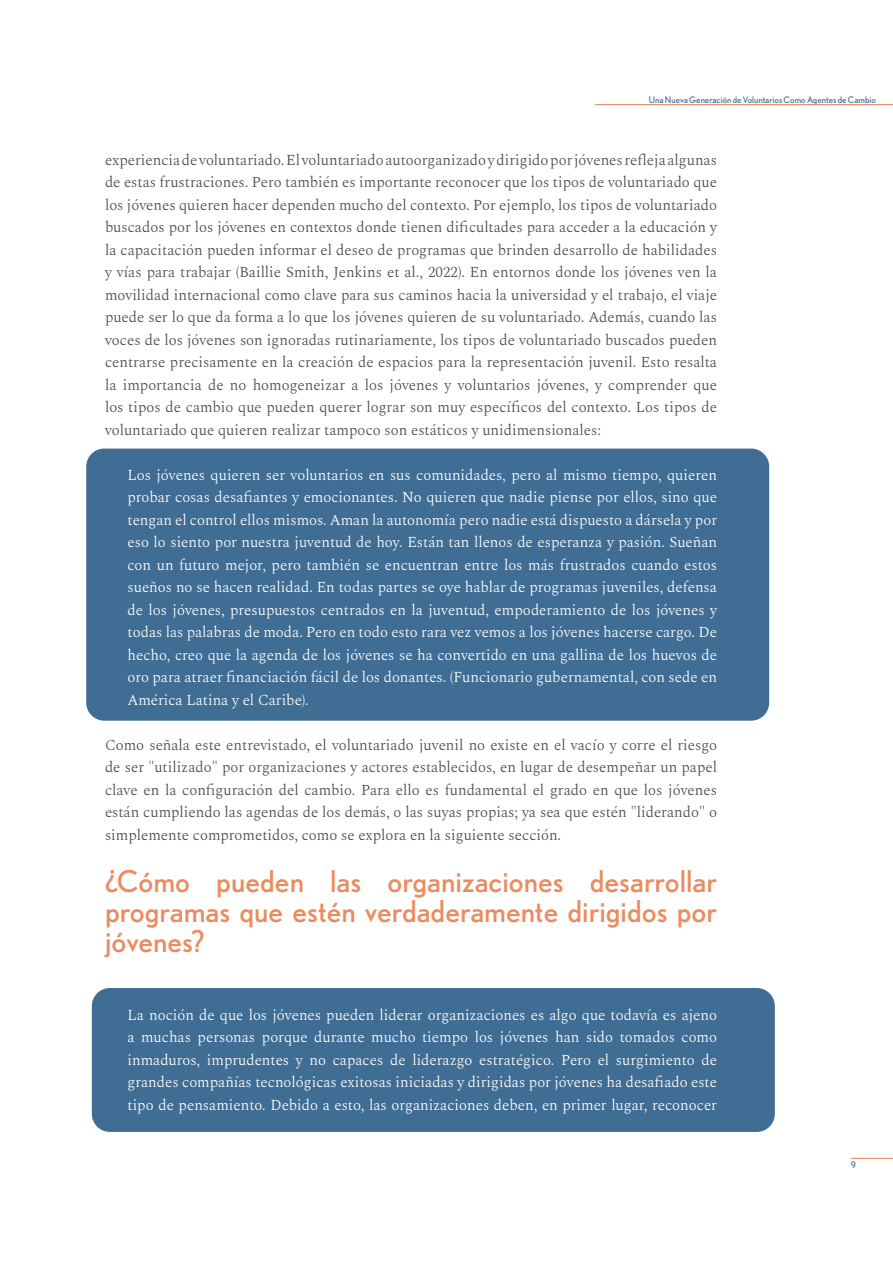
<style>
.page{position:relative;width:893px;height:1263px;background:#fff}
.page>*{position:absolute;margin:0;border:0;box-sizing:border-box;transform-origin:0 0}
.t1{font:30px/30px "Nobel";color:#ea8c5f;text-align:justify}
.t2{font:300 15px/22.5px "Spectral";color:#4a4b4c;text-align:justify}
.t3{font:300 15px/22.5px "Spectral";color:#fff;text-align:justify}
.t4{font:9px "Nobel";color:#406d94}
</style>
<div class="page">
<hr style="left:595px;top:104px;width:298px;height:1px;background:#e87f4d">
<hr style="left:851px;top:1158px;width:42px;height:1px;background:#e87f4d">
<div style="left:86px;top:449px;width:683px;height:272px;background:#406d94;border-radius:18px"></div>
<div style="left:92px;top:988px;width:683px;height:144px;background:#406d94;border-radius:18px"></div>
<p class="t4" style="left:649px;top:94px;width:229px">Una Nueva Generación de Voluntarios Como Agentes de Cambio</p>
<p class="t2" style="left:105px;top:149px;width:614px">experiencia de voluntariado. El voluntariado autoorganizado y dirigido por jóvenes refleja algunas de estas frustraciones. Pero también es importante reconocer que los tipos de voluntariado que los jóvenes quieren hacer dependen mucho del contexto. Por ejemplo, los tipos de voluntariado buscados por los jóvenes en contextos donde tienen dificultades para acceder a la educación y la capacitación pueden informar el deseo de programas que brinden desarrollo de habilidades y vías para trabajar (Baillie Smith, Jenkins et al., 2022). En entornos donde los jóvenes ven la movilidad internacional como clave para sus caminos hacia la universidad y el trabajo, el viaje puede ser lo que da forma a lo que los jóvenes quieren de su voluntariado. Además, cuando las voces de los jóvenes son ignoradas rutinariamente, los tipos de voluntariado buscados pueden centrarse precisamente en la creación de espacios para la representación juvenil. Esto resalta la importancia de no homogeneizar a los jóvenes y voluntarios jóvenes, y comprender que los tipos de cambio que pueden querer lograr son muy específicos del contexto. Los tipos de voluntariado que quieren realizar tampoco son estáticos y unidimensionales:</p>
<p class="t3" style="left:128px;top:464px;width:591px">Los jóvenes quieren ser voluntarios en sus comunidades, pero al mismo tiempo, quieren probar cosas desafiantes y emocionantes. No quieren que nadie piense por ellos, sino que tengan el control ellos mismos. Aman la autonomía pero nadie está dispuesto a dársela y por eso lo siento por nuestra juventud de hoy. Están tan llenos de esperanza y pasión. Sueñan con un futuro mejor, pero también se encuentran entre los más frustrados cuando estos sueños no se hacen realidad. En todas partes se oye hablar de programas juveniles, defensa de los jóvenes, presupuestos centrados en la juventud, empoderamiento de los jóvenes y todas las palabras de moda. Pero en todo esto rara vez vemos a los jóvenes hacerse cargo. De hecho, creo que la agenda de los jóvenes se ha convertido en una gallina de los huevos de oro para atraer financiación fácil de los donantes. (Funcionario gubernamental, con sede en América Latina y el Caribe).</p>
<p class="t2" style="left:105px;top:734px;width:614px">Como señala este entrevistado, el voluntariado juvenil no existe en el vacío y corre el riesgo de ser "utilizado" por organizaciones y actores establecidos, en lugar de desempeñar un papel clave en la configuración del cambio. Para ello es fundamental el grado en que los jóvenes están cumpliendo las agendas de los demás, o las suyas propias; ya sea que estén "liderando" o simplemente comprometidos, como se explora en la siguiente sección.</p>
<p class="t1" style="left:105px;top:866px;width:614px">¿Cómo pueden las organizaciones desarrollar programas que estén verdaderamente dirigidos por jóvenes?</p>
<p class="t3" style="left:128px;top:1004px;width:591px">La noción de que los jóvenes pueden liderar organizaciones es algo que todavía es ajeno a muchas personas porque durante mucho tiempo los jóvenes han sido tomados como inmaduros, imprudentes y no capaces de liderazgo estratégico. Pero el surgimiento de grandes compañías tecnológicas exitosas iniciadas y dirigidas por jóvenes ha desafiado este tipo de pensamiento. Debido a esto, las organizaciones deben, en primer lugar, reconocer</p>
<p class="t4" style="left:851px;top:1159px;width:7px">9</p>
</div>
